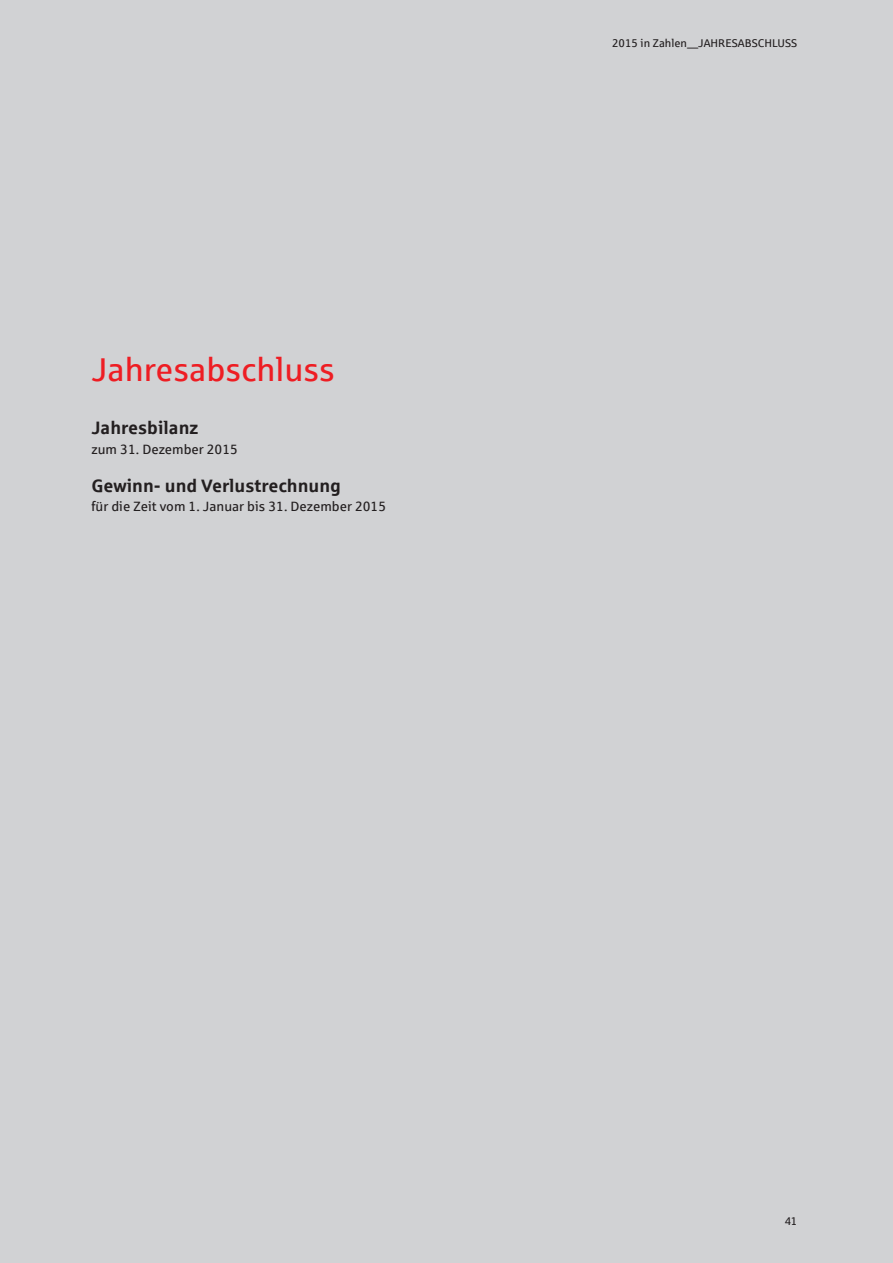
<style>
.page{position:relative;width:893px;height:1263px;background:#d1d2d4}
.page>*{position:absolute;margin:0;border:0;box-sizing:border-box;transform-origin:0 0}
.t1{font:33px "Sparkasse Rg";color:#ee1d23}
.t2{font:700 18px "Sparkasse Rg";color:#231f20}
.t3{font:13.5px "Sparkasse Rg";color:#231f20}
.t4{font:11.25px "Sparkasse Rg";color:#231f20}
</style>
<div class="page">
<h1 class="t1" style="left:91px;top:350px;width:245px">Jahresabschluss</h1>
<h2 class="t2" style="left:91px;top:417px;width:108px">Jahresbilanz</h2>
<p class="t3" style="left:91px;top:441px;width:148px">zum 31. Dezember 2015</p>
<h2 class="t2" style="left:91px;top:474px;width:251px">Gewinn- und Verlustrechnung</h2>
<p class="t3" style="left:91px;top:498px;width:296px">für die Zeit vom 1. Januar bis 31. Dezember 2015</p>
<p class="t4" style="left:612px;top:36px;width:187px">2015 in Zahlen—JAHRESABSCHLUSS</p>
<p class="t4" style="left:785px;top:1214px;width:14px">41</p>
</div>
